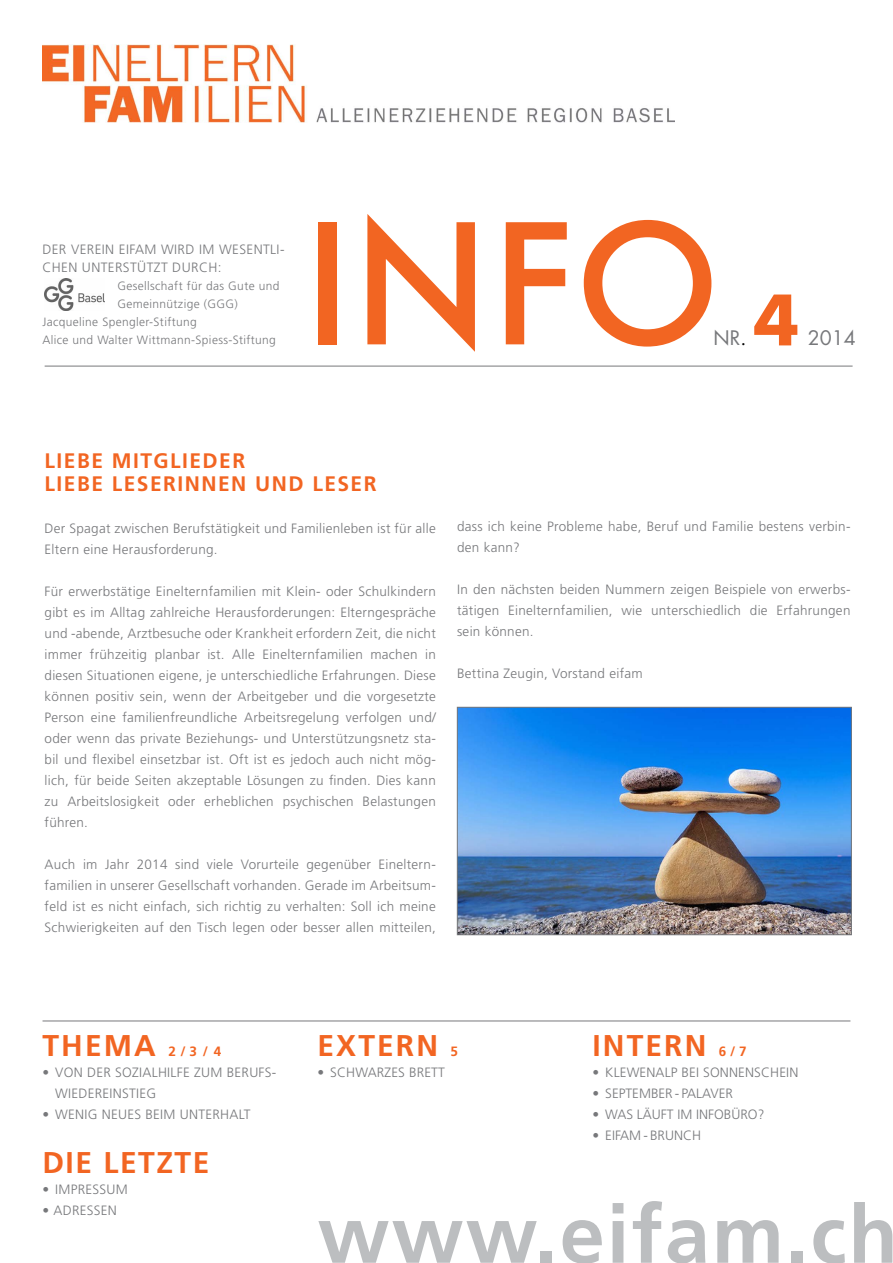
<style>
.page{position:relative;width:893px;height:1263px;background:#fff}
.page>*{position:absolute;margin:0;border:0;box-sizing:border-box;transform-origin:0 0}
.t1{font:500 162px "Futura";color:#f26522}
.t2{font:700 81px "Frutiger";letter-spacing:.025em;color:#bcbec0}
.t3{font:700 67.5px "Futura";color:#f26522}
.t4{font:700 30px "Frutiger";letter-spacing:.07em;color:#f26522}
.t5{font:700 30px "Frutiger";letter-spacing:.05em;color:#f26522}
.t6{font:700 21px/22.5px "Frutiger";letter-spacing:.07em;color:#f26522}
.t7{font:19.5px "Futura";color:#77787b}
.t8{font:300 13.5px/21px "Frutiger";letter-spacing:.02em;color:#77787b}
.t9{font:300 13.5px "Frutiger";color:#77787b}
.t10{font:700 13.5px "Frutiger";color:#f26522}
.t11{font:300 12px/18px "Frutiger";letter-spacing:.03em;color:#77787b}
.s1{color:#000}
</style>
<div class="page">
<img style="left:459px;top:709px;width:390px;height:224px">
<div style="left:457px;top:707px;width:394px;height:228px;border:1px solid #77787b"></div>
<img style="left:42px;top:45px;width:633px;height:77px">
<hr style="left:43px;top:1020px;width:807px;height:1px;background:#77787b">
<hr style="left:45px;top:366px;width:808px;height:1px;background:#77787b">
<img style="left:45px;top:279px;width:59px;height:31px">
<p class="t8" style="left:42px;top:240px;width:244px;line-height:18px">DER VEREIN EIFAM WIRD IM WESENTLI-<br>CHEN UNTERSTÜTZT DURCH:</p>
<p class="t11" style="left:117px;top:276px;width:164px">Gesellschaft für das Gute und<br>Gemeinnützige (GGG)</p>
<p class="t11" style="left:42px;top:312px;width:156px">Jacqueline Spengler-Stiftung</p>
<p class="t11" style="left:42px;top:330px;width:235px">Alice und Walter Wittmann-Spiess-Stiftung</p>
<p class="t1" style="left:303px;top:173px;width:418px">INFO</p>
<p class="t7" style="left:714px;top:325px;width:34px">NR<span class="s1">.</span></p>
<p class="t3" style="left:753px;top:273px;width:48px">4</p>
<p class="t7" style="left:808px;top:325px;width:50px">2014</p>
<p class="t6" style="left:45px;top:449px;width:333px">LIEBE MITGLIEDER<br>LIEBE LESERINNEN UND LESER</p>
<p class="t8" style="left:45px;top:518px;width:393px">Der Spagat zwischen Berufstätigkeit und Familienleben ist für alle<br>Eltern eine Herausforderung.</p>
<p class="t8" style="left:45px;top:581px;width:393px;text-align:justify">Für erwerbstätige Einelternfamilien mit Klein- oder Schulkindern gibt es im Alltag zahlreiche Herausforderungen: Elterngespräche und -abende, Arztbesuche oder Krankheit erfordern Zeit, die nicht immer frühzeitig planbar ist. Alle Einelternfamilien machen in diesen Situationen eigene, je unterschiedliche Erfahrungen. Diese können positiv sein, wenn der Arbeitgeber und die vorgesetzte Person eine familienfreundliche Arbeitsregelung verfolgen und/ oder wenn das private Beziehungs- und Unterstützungsnetz sta&shy;bil und flexibel einsetzbar ist. Oft ist es jedoch auch nicht mög&shy;lich, für beide Seiten akzeptable Lösungen zu finden. Dies kann zu Arbeitslosigkeit oder erheblichen psychischen Belastungen führen.</p>
<p class="t8" style="left:45px;top:854px;width:393px;text-align:justify">Auch im Jahr 2014 sind viele Vorurteile gegenüber Eineltern&shy;familien in unserer Gesellschaft vorhanden. Gerade im Arbeitsum&shy;feld ist es nicht einfach, sich richtig zu verhalten: Soll ich meine Schwierigkeiten auf den Tisch legen oder besser allen mitteilen,</p>
<p class="t8" style="left:457px;top:516px;width:395px">dass ich keine Probleme habe, Beruf und Familie bestens verbin&shy;den kann?</p>
<p class="t8" style="left:457px;top:579px;width:395px;text-align:justify">In den nächsten beiden Nummern zeigen Beispiele von erwerbs&shy;tätigen Einelternfamilien, wie unterschiedlich die Erfahrungen sein können.</p>
<p class="t8" style="left:457px;top:663px;width:187px">Bettina Zeugin, Vorstand eifam</p>
<p class="t4" style="left:42px;top:1028px;width:115px">THEMA</p>
<p class="t10" style="left:168px;top:1043px;width:54px">2 / 3 / 4</p>
<p class="t8" style="left:55px;top:1062px;width:223px;text-indent:-13px">• VON DER SOZIALHILFE ZUM BERUFS-<br>WIEDEREINSTIEG</p>
<p class="t8" style="left:42px;top:1104px;width:210px">• WENIG NEUES BEIM UNTERHALT</p>
<p class="t5" style="left:42px;top:1145px;width:168px">DIE LETZTE</p>
<p class="t8" style="left:42px;top:1179px;width:87px">• IMPRESSUM</p>
<p class="t8" style="left:42px;top:1200px;width:76px">• ADRESSEN</p>
<p class="t4" style="left:317px;top:1028px;width:122px">EXTERN</p>
<p class="t10" style="left:451px;top:1043px;width:9px">5</p>
<p class="t8" style="left:317px;top:1062px;width:129px">• SCHWARZES BRETT</p>
<p class="t4" style="left:592px;top:1028px;width:115px">INTERN</p>
<p class="t10" style="left:719px;top:1043px;width:29px">6 / 7</p>
<p class="t8" style="left:592px;top:1062px;width:207px">• KLEWENALP BEI SONNENSCHEIN</p>
<p class="t9" style="left:592px;top:1086px;width:142px">• SEPTEMBER - PALAVER</p>
<p class="t9" style="left:592px;top:1107px;width:173px">• WAS LÄUFT IM INFOBÜRO?</p>
<p class="t9" style="left:592px;top:1128px;width:110px">• EIFAM - BRUNCH</p>
<p class="t2" style="left:317px;top:1187px;width:582px">www.eifam.ch</p>
</div>
